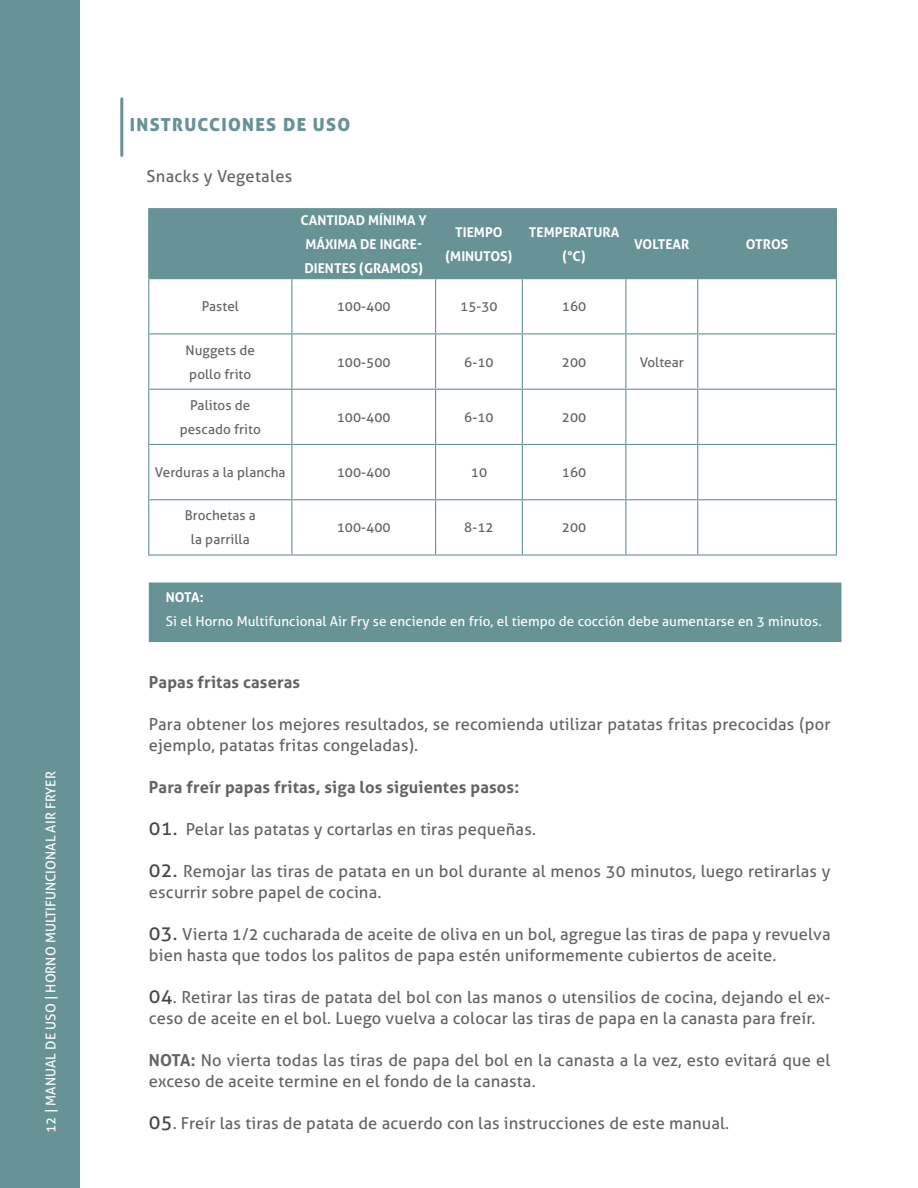
<style>
.page{position:relative;width:918px;height:1188px;background:#fff}
.page>*{position:absolute;margin:0;border:0;box-sizing:border-box;transform-origin:0 0}
.t1{font:18px "Aller Display";letter-spacing:.075em;color:#679296}
.t2{font:16.5px/21px "Aller";letter-spacing:.01em;color:#636366}
.t3{font:700 16.5px "Aller";letter-spacing:.01em;color:#636366}
.t4{font:13.5px/24px "Aller";letter-spacing:.005em;color:#636366;text-align:center}
.t5{font:13.5px "Aller";letter-spacing:.005em;color:#fff}
.t6{font:700 13.5px/24px "Aller";color:#fff;text-align:center}
.s1{font-size:19.5px;color:#464748}
.s2{font-weight:700}
</style>
<div class="page">
<div style="left:0;top:0;width:79px;height:1188px;background:#679296"></div>
<hr style="left:120px;top:99px;width:3px;height:56px;background:#679296">
<div style="left:149px;top:209px;width:687px;height:69px;background:#679296"></div>
<hr style="left:836px;top:390px;width:1px;height:54px;background:#679296">
<hr style="left:149px;top:444px;width:143px;height:1px;background:#679296">
<hr style="left:836px;top:445px;width:1px;height:54px;background:#679296">
<hr style="left:149px;top:499px;width:143px;height:1px;background:#679296">
<hr style="left:836px;top:500px;width:1px;height:54px;background:#679296">
<hr style="left:148px;top:554px;width:144px;height:2px;background:#679296">
<hr style="left:148px;top:208px;width:144px;height:1px;background:#679296">
<hr style="left:148px;top:209px;width:1px;height:69px;background:#679296">
<hr style="left:836px;top:209px;width:1px;height:69px;background:#679296">
<hr style="left:148px;top:390px;width:1px;height:54px;background:#679296">
<hr style="left:148px;top:444px;width:1px;height:56px;background:#679296">
<hr style="left:148px;top:500px;width:1px;height:54px;background:#679296">
<hr style="left:292px;top:208px;width:144px;height:1px;background:#679296">
<hr style="left:291px;top:209px;width:1px;height:69px;background:#679296">
<hr style="left:436px;top:208px;width:86px;height:1px;background:#679296">
<hr style="left:435px;top:209px;width:1px;height:69px;background:#679296">
<hr style="left:522px;top:208px;width:104px;height:1px;background:#679296">
<hr style="left:522px;top:209px;width:1px;height:69px;background:#679296">
<hr style="left:626px;top:208px;width:72px;height:1px;background:#679296">
<hr style="left:625px;top:209px;width:1px;height:69px;background:#679296">
<hr style="left:698px;top:208px;width:139px;height:1px;background:#679296">
<hr style="left:697px;top:209px;width:1px;height:69px;background:#679296">
<hr style="left:292px;top:444px;width:144px;height:1px;background:#679296">
<hr style="left:436px;top:444px;width:86px;height:1px;background:#679296">
<hr style="left:522px;top:444px;width:104px;height:1px;background:#679296">
<hr style="left:626px;top:444px;width:72px;height:1px;background:#679296">
<hr style="left:698px;top:444px;width:139px;height:1px;background:#679296">
<hr style="left:292px;top:499px;width:144px;height:1px;background:#679296">
<hr style="left:436px;top:499px;width:86px;height:1px;background:#679296">
<hr style="left:522px;top:499px;width:104px;height:1px;background:#679296">
<hr style="left:626px;top:499px;width:72px;height:1px;background:#679296">
<hr style="left:698px;top:499px;width:139px;height:1px;background:#679296">
<hr style="left:292px;top:554px;width:144px;height:2px;background:#679296">
<hr style="left:436px;top:554px;width:86px;height:2px;background:#679296">
<hr style="left:522px;top:554px;width:104px;height:2px;background:#679296">
<hr style="left:626px;top:554px;width:72px;height:2px;background:#679296">
<hr style="left:698px;top:554px;width:139px;height:2px;background:#679296">
<hr style="left:291px;top:390px;width:1px;height:54px;background:#679296">
<hr style="left:435px;top:390px;width:1px;height:54px;background:#679296">
<hr style="left:522px;top:390px;width:1px;height:54px;background:#679296">
<hr style="left:625px;top:390px;width:1px;height:54px;background:#679296">
<hr style="left:697px;top:390px;width:1px;height:54px;background:#679296">
<hr style="left:291px;top:445px;width:1px;height:54px;background:#679296">
<hr style="left:435px;top:445px;width:1px;height:54px;background:#679296">
<hr style="left:522px;top:445px;width:1px;height:54px;background:#679296">
<hr style="left:625px;top:445px;width:1px;height:54px;background:#679296">
<hr style="left:697px;top:445px;width:1px;height:54px;background:#679296">
<hr style="left:291px;top:500px;width:1px;height:54px;background:#679296">
<hr style="left:435px;top:500px;width:1px;height:54px;background:#679296">
<hr style="left:522px;top:500px;width:1px;height:54px;background:#679296">
<hr style="left:625px;top:500px;width:1px;height:54px;background:#679296">
<hr style="left:697px;top:500px;width:1px;height:54px;background:#679296">
<hr style="left:148px;top:278px;width:144px;height:1px;background:#679296">
<hr style="left:148px;top:279px;width:1px;height:54px;background:#679296">
<hr style="left:292px;top:278px;width:144px;height:1px;background:#679296">
<hr style="left:291px;top:279px;width:1px;height:54px;background:#679296">
<hr style="left:436px;top:278px;width:86px;height:1px;background:#679296">
<hr style="left:435px;top:279px;width:1px;height:54px;background:#679296">
<hr style="left:522px;top:278px;width:104px;height:1px;background:#679296">
<hr style="left:522px;top:279px;width:1px;height:54px;background:#679296">
<hr style="left:626px;top:278px;width:72px;height:1px;background:#679296">
<hr style="left:625px;top:279px;width:1px;height:54px;background:#679296">
<hr style="left:698px;top:278px;width:139px;height:1px;background:#679296">
<hr style="left:697px;top:279px;width:1px;height:54px;background:#679296">
<hr style="left:836px;top:279px;width:1px;height:54px;background:#679296">
<hr style="left:148px;top:333px;width:144px;height:1px;background:#679296">
<hr style="left:148px;top:334px;width:1px;height:55px;background:#679296">
<hr style="left:292px;top:333px;width:144px;height:1px;background:#679296">
<hr style="left:291px;top:334px;width:1px;height:55px;background:#679296">
<hr style="left:436px;top:333px;width:86px;height:1px;background:#679296">
<hr style="left:435px;top:334px;width:1px;height:55px;background:#679296">
<hr style="left:522px;top:333px;width:104px;height:1px;background:#679296">
<hr style="left:522px;top:334px;width:1px;height:55px;background:#679296">
<hr style="left:626px;top:333px;width:72px;height:1px;background:#679296">
<hr style="left:625px;top:334px;width:1px;height:55px;background:#679296">
<hr style="left:698px;top:333px;width:139px;height:1px;background:#679296">
<hr style="left:697px;top:334px;width:1px;height:55px;background:#679296">
<hr style="left:836px;top:334px;width:1px;height:55px;background:#679296">
<hr style="left:291px;top:389px;width:145px;height:1px;background:#679296">
<hr style="left:436px;top:389px;width:86px;height:1px;background:#679296">
<hr style="left:522px;top:389px;width:104px;height:1px;background:#679296">
<hr style="left:626px;top:389px;width:72px;height:1px;background:#679296">
<hr style="left:698px;top:389px;width:139px;height:1px;background:#679296">
<hr style="left:148px;top:389px;width:144px;height:1px;background:#679296">
<div style="left:149px;top:583px;width:692px;height:59px;background:#679296"></div>
<p class="t5" style="left:42px;top:1133px;width:363px;rotate:-90deg">12 | MANUAL DE USO | HORNO MULTIFUNCIONAL AIR FRYER</p>
<p class="t1" style="left:130px;top:113px;width:222px">INSTRUCCIONES DE USO</p>
<p class="t2" style="left:147px;top:166px;width:147px">Snacks y Vegetales</p>
<p class="t6" style="left:301px;top:208px;width:128px;text-align:left">CANTIDAD MÍNIMA Y<br>MÁXIMA DE INGRE-<br>DIENTES (GRAMOS)</p>
<p class="t6" style="left:445px;top:220px;width:68px">TIEMPO (MINUTOS)</p>
<p class="t6" style="left:529px;top:220px;width:92px">TEMPERATURA (°C)</p>
<p class="t6" style="left:634px;top:232px;width:57px">VOLTEAR</p>
<p class="t6" style="left:746px;top:232px;width:44px">OTROS</p>
<p class="t4" style="left:202px;top:294px;width:39px">Pastel</p>
<p class="t4" style="left:337px;top:294px;width:55px">100-400</p>
<p class="t4" style="left:460px;top:294px;width:39px">15-30</p>
<p class="t4" style="left:562px;top:294px;width:26px">160</p>
<p class="t4" style="left:186px;top:338px;width:71px;text-align:left">Nuggets de pollo frito</p>
<p class="t4" style="left:337px;top:350px;width:55px">100-500</p>
<p class="t4" style="left:464px;top:350px;width:31px">6-10</p>
<p class="t4" style="left:562px;top:350px;width:26px">200</p>
<p class="t4" style="left:640px;top:350px;width:46px">Voltear</p>
<p class="t4" style="left:180px;top:393px;width:83px">Palitos de pescado frito</p>
<p class="t4" style="left:337px;top:405px;width:55px">100-400</p>
<p class="t4" style="left:464px;top:405px;width:31px">6-10</p>
<p class="t4" style="left:562px;top:405px;width:26px">200</p>
<p class="t4" style="left:155px;top:460px;width:132px">Verduras a la plancha</p>
<p class="t4" style="left:337px;top:460px;width:55px">100-400</p>
<p class="t4" style="left:471px;top:460px;width:18px">10</p>
<p class="t4" style="left:562px;top:460px;width:26px">160</p>
<p class="t4" style="left:185px;top:503px;width:73px">Brochetas a la parrilla</p>
<p class="t4" style="left:337px;top:515px;width:55px">100-400</p>
<p class="t4" style="left:464px;top:515px;width:31px">8-12</p>
<p class="t4" style="left:562px;top:515px;width:26px">200</p>
<p class="t6" style="left:166px;top:585px;width:39px">NOTA:</p>
<p class="t5" style="left:166px;top:613px;width:657px">Si el Horno Multifuncional Air Fry se enciende en frío, el tiempo de cocción debe aumentarse en 3 minutos.</p>
<p class="t3" style="left:149px;top:672px;width:153px">Papas fritas caseras</p>
<p class="t2" style="left:149px;top:714px;width:683px">Para obtener los mejores resultados, se recomienda utilizar patatas fritas precocidas (por ejemplo, patatas fritas congeladas).</p>
<p class="t3" style="left:149px;top:777px;width:372px">Para freír papas fritas, siga los siguientes pasos:</p>
<p class="t2" style="left:149px;top:819px;width:389px"><span class="s1">01.</span> Pelar las patatas y cortarlas en tiras pequeñas.</p>
<p class="t2" style="left:149px;top:861px;width:683px"><span class="s1">02.</span> Remojar las tiras de patata en un bol durante al menos 30 minutos, luego retirarlas y escurrir sobre papel de cocina.</p>
<p class="t2" style="left:149px;top:924px;width:683px"><span class="s1">03.</span> Vierta 1/2 cucharada de aceite de oliva en un bol, agregue las tiras de papa y revuelva bien hasta que todos los palitos de papa estén uniformemente cubiertos de aceite.</p>
<p class="t2" style="left:149px;top:987px;width:683px"><span class="s1">04</span>. Retirar las tiras de patata del bol con las manos o utensilios de cocina, dejando el ex&shy;ceso de aceite en el bol. Luego vuelva a colocar las tiras de papa en la canasta para freír.</p>
<p class="t2" style="left:149px;top:1050px;width:683px"><span class="s2">NOTA:</span> No vierta todas las tiras de papa del bol en la canasta a la vez, esto evitará que el exceso de aceite termine en el fondo de la canasta.</p>
<p class="t2" style="left:149px;top:1113px;width:582px"><span class="s1">05</span>. Freír las tiras de patata de acuerdo con las instrucciones de este manual.</p>
</div>
